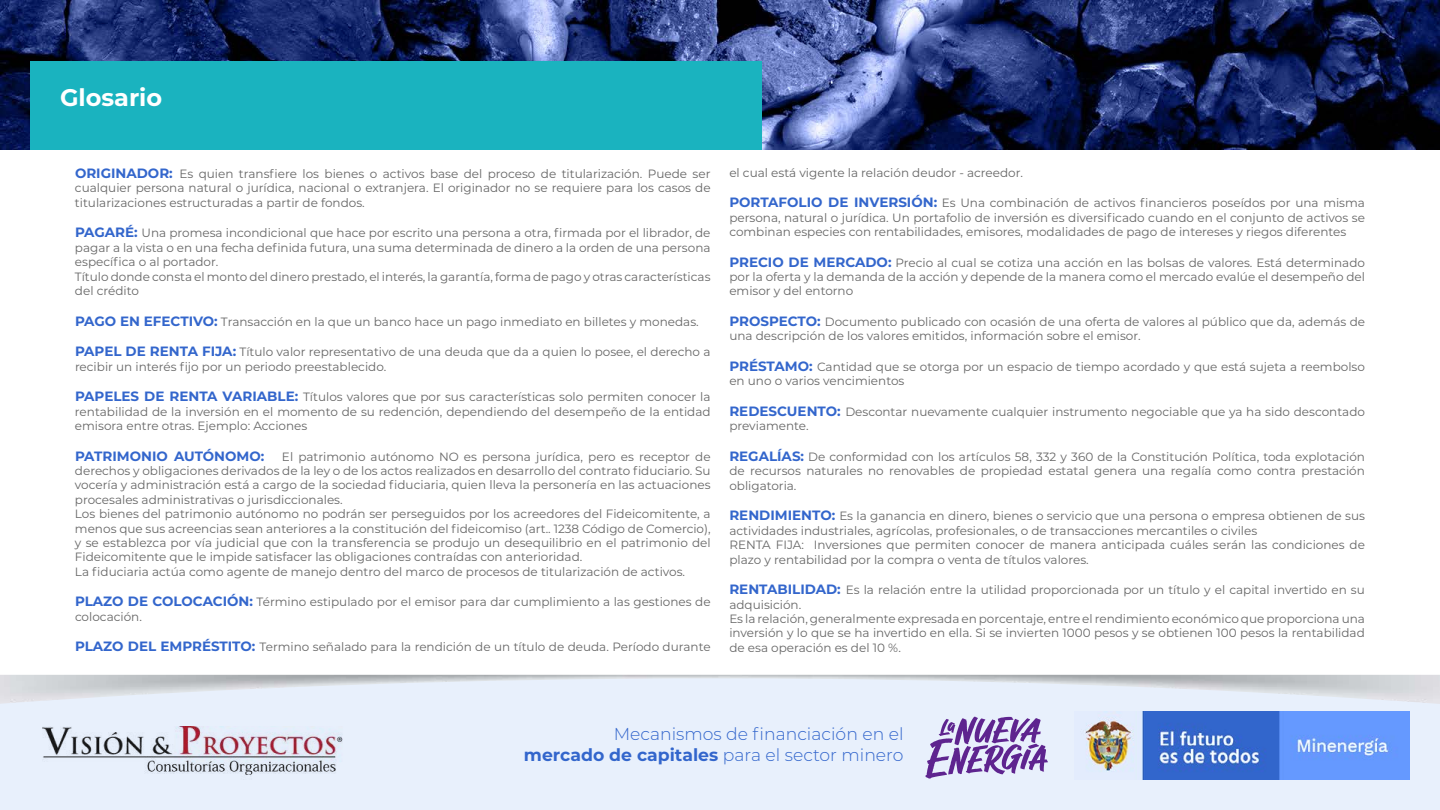
<style>
.page{position:relative;width:1440px;height:810px;background:#fff}
.page>*{position:absolute;margin:0;border:0;box-sizing:border-box;transform-origin:0 0}
.t1{font:700 24px "Montserrat";color:#fff}
.t2{font:300 17.25px/20.7px "Montserrat";color:#36c;text-align:right}
.t3{font:700 13.5px "Montserrat";color:#36c}
.t4{font:12px/14.4px "Montserrat";color:#666}
.s1{font-weight:700;font-size:13.5px;color:#36c}
.s2{font-weight:700}
</style>
<div class="page">
<div style="left:0;top:675px;width:1440px;height:135px;background:#e8f0fc"></div>
<img style="left:1085px;top:712px;width:325px;height:68px">
<img style="left:42px;top:726px;width:301px;height:50px">
<img style="left:0;top:0;width:1440px;height:150px">
<svg style="left:925px;top:717px;width:123px;height:62px"></svg>
<div style="left:30px;top:62px;width:731px;height:88px;background:#1ab3bf"></div>
<h1 class="t1" style="left:60px;top:80px;width:104px">Glosario</h1>
<p class="t4" style="left:75px;top:166px;width:637px;text-align:justify"><span class="s1">ORIGINADOR:</span> Es quien transfiere los bienes o activos base del proceso de titularización. Puede ser cualquier persona natural o jurídica, nacional o extranjera. El originador no se requiere para los casos de titularizaciones estructuradas a partir de fondos.</p>
<p class="t4" style="left:75px;top:226px;width:637px"><span class="s1">PAGARÉ:</span> Una promesa incondicional que hace por escrito una persona a otra, firmada por el librador, de pagar a la vista o en una fecha definida futura, una suma determinada de dinero a la orden de una persona específica o al portador.<br>Título donde consta el monto del dinero prestado, el interés, la garantía, forma de pago y otras características del crédito</p>
<p class="t4" style="left:75px;top:314px;width:625px"><span class="s1">PAGO EN EFECTIVO:</span> Transacción en la que un banco hace un pago inmediato en billetes y monedas.</p>
<p class="t4" style="left:75px;top:344px;width:637px"><span class="s1">PAPEL DE RENTA FIJA:</span> Título valor representativo de una deuda que da a quien lo posee, el derecho a recibir un interés fijo por un periodo preestablecido.</p>
<p class="t4" style="left:75px;top:389px;width:637px;text-align:justify"><span class="s1">PAPELES DE RENTA VARIABLE:</span> Títulos valores que por sus características solo permiten conocer la rentabilidad de la inversión en el momento de su redención, dependiendo del desempeño de la entidad emisora entre otras. Ejemplo: Acciones</p>
<p class="t3" style="left:75px;top:446px;width:191px">PATRIMONIO AUTÓNOMO:</p>
<p class="t4" style="left:75px;top:449px;width:637px;text-indent:207px">El patrimonio autónomo NO es persona jurídica, pero es receptor de derechos y obligaciones derivados de la ley o de los actos realizados en desarrollo del contrato fiduciario. Su vocería y administración está a cargo de la sociedad fiduciaria, quien lleva la personería en las actuaciones procesales administrativas o jurisdiccionales.<br>Los bienes del patrimonio autónomo no podrán ser perseguidos por los acreedores del Fideicomitente, a menos que sus acreencias sean anteriores a la constitución del fideicomiso (art.. 1238 Código de Comercio), y se establezca por vía judicial que con la transferencia se produjo un desequilibrio en el patrimonio del Fideicomitente que le impide satisfacer las obligaciones contraídas con anterioridad.<br>La fiduciaria actúa como agente de manejo dentro del marco de procesos de titularización de activos.</p>
<p class="t4" style="left:75px;top:595px;width:637px"><span class="s1">PLAZO DE COLOCACIÓN:</span> Término estipulado por el emisor para dar cumplimiento a las gestiones de colocación.</p>
<p class="t4" style="left:75px;top:640px;width:637px"><span class="s1">PLAZO DEL EMPRÉSTITO:</span> Termino señalado para la rendición de un título de deuda. Período durante</p>
<p class="t4" style="left:729px;top:165px;width:295px">el cual está vigente la relación deudor - acreedor.</p>
<p class="t4" style="left:729px;top:195px;width:637px;text-align:justify"><span class="s1">PORTAFOLIO DE INVERSIÓN:</span> Es Una combinación de activos financieros poseídos por una misma persona, natural o jurídica. Un portafolio de inversión es diversificado cuando en el conjunto de activos se combinan especies con rentabilidades, emisores, modalidades de pago de intereses y riegos diferentes</p>
<p class="t4" style="left:729px;top:255px;width:637px;text-align:justify"><span class="s1">PRECIO DE MERCADO:</span> Precio al cual se cotiza una acción en las bolsas de valores. Está determinado por la oferta y la demanda de la acción y depende de la manera como el mercado evalúe el desempeño del emisor y del entorno</p>
<p class="t4" style="left:729px;top:314px;width:637px"><span class="s1">PROSPECTO:</span> Documento publicado con ocasión de una oferta de valores al público que da, además de una descripción de los valores emitidos, información sobre el emisor.</p>
<p class="t4" style="left:729px;top:359px;width:637px"><span class="s1">PRÉSTAMO:</span> Cantidad que se otorga por un espacio de tiempo acordado y que está sujeta a reembolso en uno o varios vencimientos</p>
<p class="t4" style="left:729px;top:404px;width:637px"><span class="s1">REDESCUENTO:</span> Descontar nuevamente cualquier instrumento negociable que ya ha sido descontado previamente.</p>
<p class="t4" style="left:729px;top:449px;width:637px;text-align:justify"><span class="s1">REGALÍAS:</span> De conformidad con los artículos 58, 332 y 360 de la Constitución Política, toda explotación de recursos naturales no renovables de propiedad estatal genera una regalía como contra prestación obligatoria.</p>
<p class="t4" style="left:729px;top:509px;width:637px"><span class="s1">RENDIMIENTO:</span> Es la ganancia en dinero, bienes o servicio que una persona o empresa obtienen de sus actividades industriales, agrícolas, profesionales, o de transacciones mercantiles o civiles<br>RENTA FIJA: Inversiones que permiten conocer de manera anticipada cuáles serán las condiciones de plazo y rentabilidad por la compra o venta de títulos valores.</p>
<p class="t4" style="left:729px;top:582px;width:637px"><span class="s1">RENTABILIDAD:</span> Es la relación entre la utilidad proporcionada por un título y el capital invertido en su adquisición.<br>Es la relación, generalmente expresada en porcentaje, entre el rendimiento económico que proporciona una inversión y lo que se ha invertido en ella. Si se invierten 1000 pesos y se obtienen 100 pesos la rentabilidad de esa operación es del 10 %.</p>
<h2 class="t2" style="left:524px;top:723px;width:381px">Mecanismos de financiación en el<br><span class="s2">mercado de capitales</span> para el sector minero</h2>
</div>
